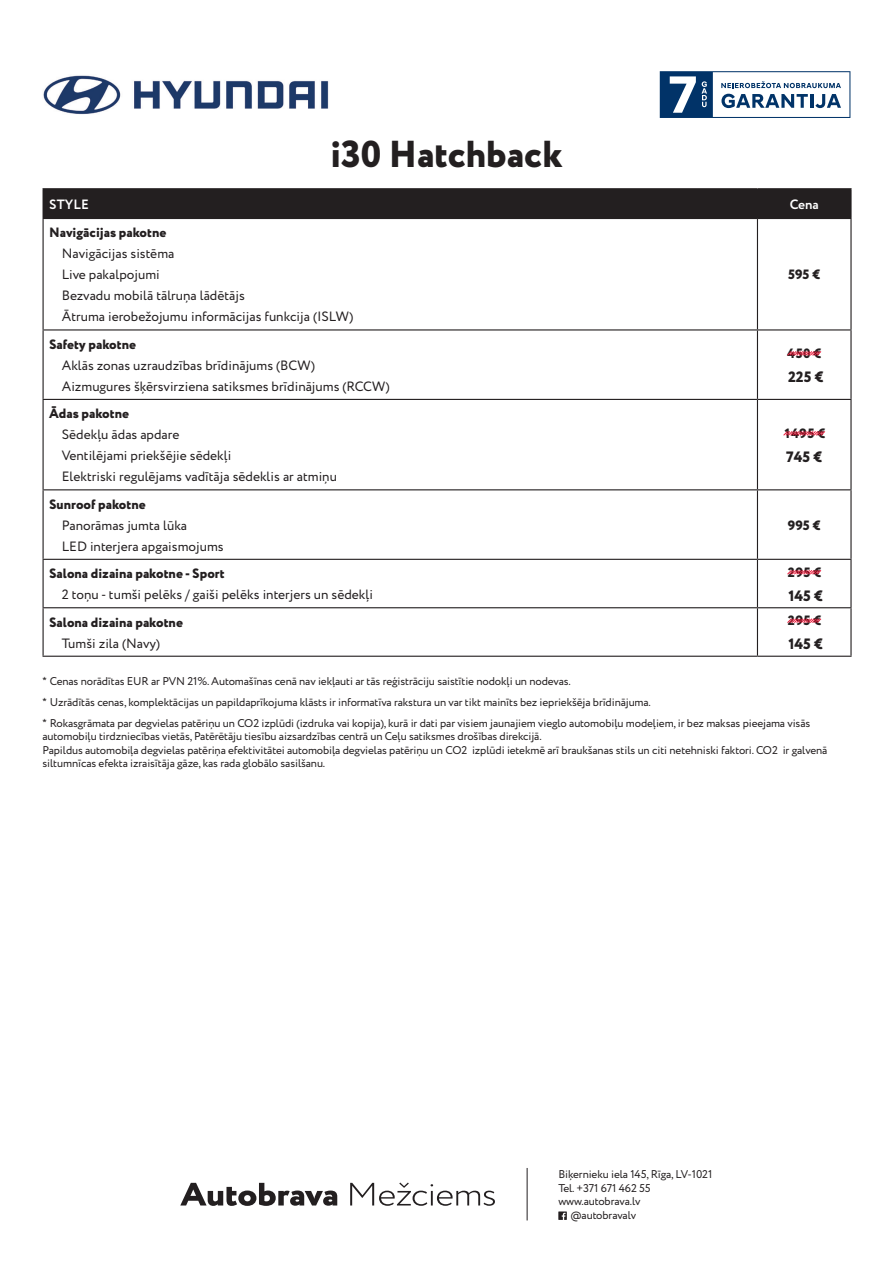
<style>
.page{position:relative;width:893px;height:1263px;background:#fff}
.page>*{position:absolute;margin:0;border:0;box-sizing:border-box;transform-origin:0 0}
.t1{font:800 37.5px "Circe";color:#231f20}
.Table_Body{font:800 15px "Circe";color:#231f20}
.t2{font:13.5px "Circe";color:#231f20}
.Table_Body-2{font:800 13.5px "Circe";color:#231f20}
.t3{font:700 13.5px "Circe";letter-spacing:.01em;color:#fff}
.t4{font:11.25px/13.5px "Circe";letter-spacing:-.01em;color:#231f20}
.s1{font-family:"Arial"}
</style>
<div class="page">
<div style="left:43px;top:189px;width:714px;height:29px;background:#231f20"></div>
<hr style="left:43px;top:188px;width:714px;height:1px;background:#231f20">
<hr style="left:757px;top:188px;width:95px;height:1px;background:#231f20">
<hr style="left:850px;top:189px;width:2px;height:29px;background:#231f20">
<hr style="left:43px;top:218px;width:714px;height:1px;background:#231f20">
<hr style="left:757px;top:218px;width:95px;height:1px;background:#231f20">
<hr style="left:850px;top:490px;width:2px;height:69px;background:#231f20">
<hr style="left:43px;top:330px;width:1px;height:69px;background:#231f20">
<hr style="left:850px;top:330px;width:2px;height:69px;background:#231f20">
<hr style="left:43px;top:400px;width:1px;height:89px;background:#231f20">
<hr style="left:850px;top:400px;width:2px;height:89px;background:#231f20">
<hr style="left:43px;top:490px;width:1px;height:69px;background:#231f20">
<hr style="left:43px;top:560px;width:1px;height:47px;background:#231f20">
<hr style="left:850px;top:560px;width:2px;height:47px;background:#231f20">
<hr style="left:43px;top:608px;width:1px;height:48px;background:#231f20">
<hr style="left:850px;top:608px;width:2px;height:48px;background:#231f20">
<hr style="left:43px;top:219px;width:1px;height:110px;background:#231f20">
<hr style="left:850px;top:219px;width:2px;height:110px;background:#231f20">
<hr style="left:43px;top:329px;width:714px;height:1px;background:#231f20">
<hr style="left:757px;top:329px;width:95px;height:1px;background:#231f20">
<hr style="left:43px;top:399px;width:714px;height:1px;background:#231f20">
<hr style="left:757px;top:399px;width:95px;height:1px;background:#231f20">
<hr style="left:43px;top:489px;width:714px;height:1px;background:#231f20">
<hr style="left:757px;top:489px;width:95px;height:1px;background:#231f20">
<hr style="left:43px;top:559px;width:714px;height:1px;background:#231f20">
<hr style="left:757px;top:559px;width:95px;height:1px;background:#231f20">
<hr style="left:43px;top:607px;width:714px;height:1px;background:#231f20">
<hr style="left:757px;top:607px;width:95px;height:1px;background:#231f20">
<hr style="left:43px;top:656px;width:714px;height:1px;background:#231f20">
<hr style="left:757px;top:656px;width:95px;height:1px;background:#231f20">
<svg style="left:757px;top:189px;width:94px;height:467px"></svg>
<img style="left:43px;top:75px;width:286px;height:40px">
<svg style="left:660px;top:71px;width:190px;height:47px"></svg>
<svg style="left:180px;top:1183px;width:157px;height:23px"></svg>
<svg style="left:350px;top:1182px;width:145px;height:24px"></svg>
<hr style="left:527px;top:1168px;width:1px;height:52px;background:#231f20">
<svg style="left:558px;top:1211px;width:9px;height:9px"></svg>
<svg style="left:562px;top:1213px;width:3px;height:7px"></svg>
<p class="t1" style="left:330px;top:129px;width:234px">i30 Hatchback</p>
<p class="t3" style="left:49px;top:195px;width:41px">STYLE</p>
<p class="t3" style="left:790px;top:195px;width:31px">Cena</p>
<p class="Table_Body-2" style="left:49px;top:224px;width:119px">Navigācijas pakotne</p>
<p class="t2" style="left:62px;top:245px;width:114px">Navigācijas sistēma</p>
<p class="t2" style="left:62px;top:266px;width:100px">Live pakalpojumi</p>
<p class="t2" style="left:62px;top:287px;width:184px">Bezvadu mobilā tālruņa lādētājs</p>
<p class="t2" style="left:62px;top:308px;width:293px">Ātruma ierobežojumu informācijas funkcija (ISLW)</p>
<p class="Table_Body-2" style="left:788px;top:266px;width:34px">595 €</p>
<p class="Table_Body-2" style="left:49px;top:335px;width:88px">Safety pakotne</p>
<p class="t2" style="left:62px;top:356px;width:255px">Aklās zonas uzraudzības brīdinājums (BCW)</p>
<p class="t2" style="left:62px;top:377px;width:329px">Aizmugures šķērsvirziena satiksmes brīdinājums (RCCW)</p>
<p class="Table_Body-2" style="left:49px;top:405px;width:81px">Ādas pakotne</p>
<p class="t2" style="left:62px;top:426px;width:119px">Sēdekļu ādas apdare</p>
<p class="t2" style="left:62px;top:447px;width:171px">Ventilējami priekšējie sēdekļi</p>
<p class="t2" style="left:62px;top:468px;width:277px">Elektriski regulējams vadītāja sēdeklis ar atmiņu</p>
<p class="Table_Body-2" style="left:49px;top:495px;width:98px">Sunroof pakotne</p>
<p class="t2" style="left:62px;top:516px;width:127px">Panorāmas jumta lūka</p>
<p class="t2" style="left:62px;top:537px;width:163px">LED interjera apgaismojums</p>
<p class="Table_Body-2" style="left:49px;top:564px;width:177px">Salona dizaina pakotne - Sport</p>
<p class="t2" style="left:62px;top:586px;width:313px">2 toņu - tumši pelēks / gaiši pelēks interjers un sēdekļi</p>
<p class="Table_Body-2" style="left:49px;top:613px;width:135px">Salona dizaina pakotne</p>
<p class="t2" style="left:62px;top:634px;width:100px">Tumši zila (Navy)</p>
<p class="Table_Body-2" style="left:787px;top:344px;width:36px">450 €</p>
<p class="Table_Body" style="left:788px;top:367px;width:37px">225 €</p>
<p class="Table_Body-2" style="left:783px;top:424px;width:43px">1495 €</p>
<p class="Table_Body" style="left:786px;top:447px;width:38px">745 €</p>
<p class="Table_Body-2" style="left:788px;top:516px;width:34px">995 €</p>
<p class="Table_Body-2" style="left:787px;top:563px;width:36px">295 €</p>
<p class="Table_Body" style="left:789px;top:585px;width:36px">145 €</p>
<p class="Table_Body-2" style="left:787px;top:611px;width:36px">295 €</p>
<p class="Table_Body" style="left:789px;top:634px;width:36px">145 €</p>
<p class="t4" style="left:43px;top:675px;width:530px"><span class="s1">*</span> Cenas norādītas EUR ar PVN 21%. Automašīnas cenā nav iekļauti ar tās reģistrāciju saistītie nodokļi un nodevas.</p>
<p class="t4" style="left:43px;top:696px;width:610px"><span class="s1">*</span> Uzrādītās cenas, komplektācijas un papildaprīkojuma klāsts ir informatīva rakstura un var tikt mainīts bez iepriekšēja brīdinājuma.</p>
<p class="t4" style="left:43px;top:717px;width:769px"><span class="s1">*</span> Rokasgrāmata par degvielas patēriņu un CO2 izplūdi (izdruka vai kopija), kurā ir dati par visiem jaunajiem vieglo automobiļu modeļiem, ir bez maksas pieejama visās automobiļu tirdzniecības vietās, Patērētāju tiesību aizsardzības centrā un Ceļu satiksmes drošības direkcijā.</p>
<p class="t4" style="left:43px;top:744px;width:786px">Papildus automobiļa degvielas patēriņa efektivitātei automobiļa degvielas patēriņu un CO2 izplūdi ietekmē arī braukšanas stils un citi netehniski faktori. CO2 ir galvenā siltumnīcas efekta izraisītāja gāze, kas rada globālo sasilšanu.</p>
<p class="t4" style="left:558px;top:1168px;width:155px">Biķernieku iela 145, Rīga, LV-1021</p>
<p class="t4" style="left:558px;top:1181px;width:94px">Tel. +371 671 462 55</p>
<p class="t4" style="left:558px;top:1195px;width:84px">www.autobrava.lv</p>
<p class="t4" style="left:570px;top:1208px;width:67px">@autobravalv</p>
</div>
